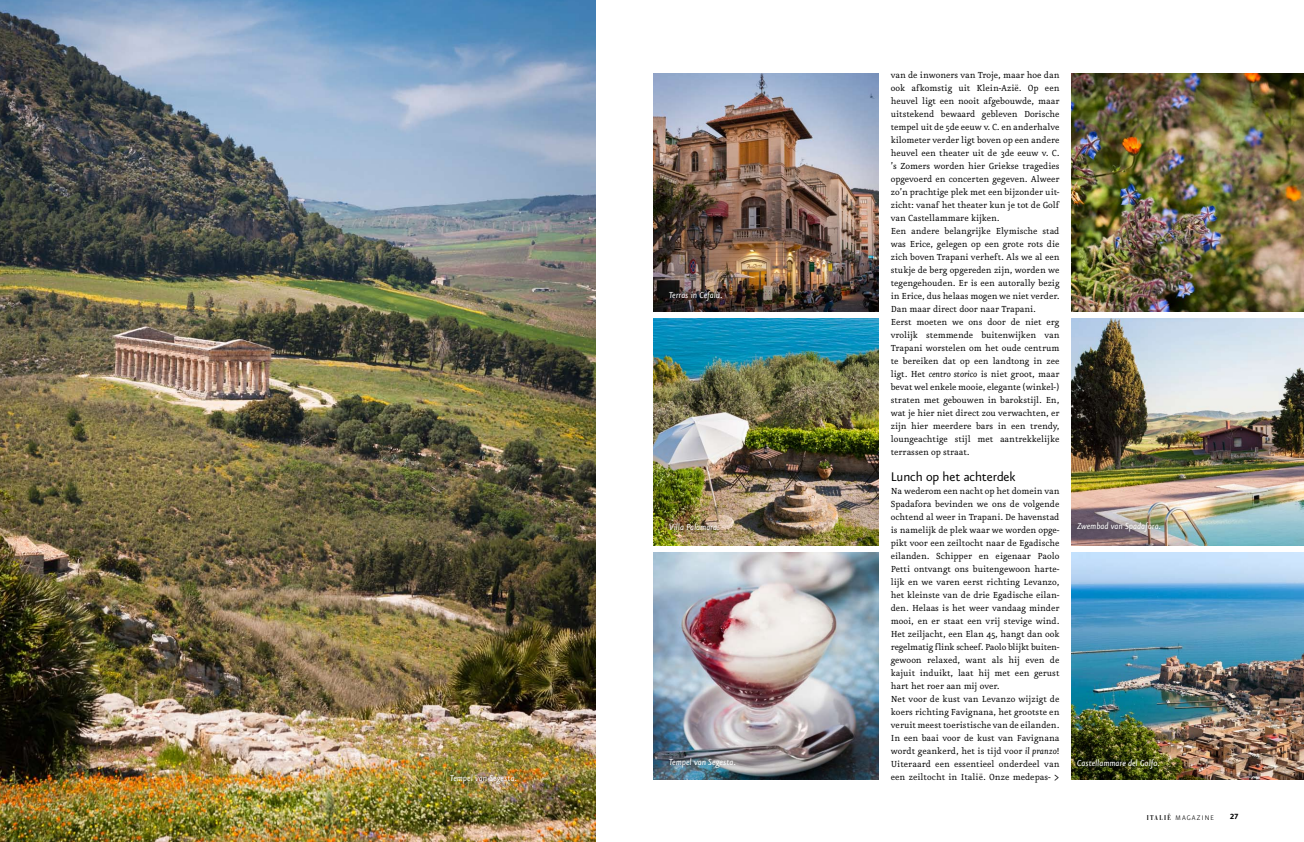
<style>
.page{position:relative;width:1304px;height:842px;background:#fff}
.page>*{position:absolute;margin:0;border:0;box-sizing:border-box;transform-origin:0 0}
.t1{font:15px "Eureka Sans";letter-spacing:-.01em;color:#000}
.t2{font:10.5px/13px "Eureka";letter-spacing:-.005em;color:#000}
.t3{font:italic 10.5px "Eureka Sans";letter-spacing:-.01em;color:#fff}
.t4{font:9px "Eureka Sans Bold Caps";color:#000}
.t5{font:8px "Eureka Sans Light Caps";letter-spacing:.15em;color:#000}
.s1{font-style:italic}
.s2{font-family:"Eureka Sans";font-size:12px}
.s3{font-family:"Bauer Bodoni";font-weight:700;font-size:7px}
</style>
<div class="page">
<img style="left:0;top:0;width:595px;height:842px">
<img style="left:653px;top:73px;width:225px;height:239px">
<img style="left:1071px;top:318px;width:233px;height:228px">
<img style="left:653px;top:552px;width:225px;height:228px">
<img style="left:1071px;top:73px;width:233px;height:239px">
<img style="left:653px;top:318px;width:225px;height:227px">
<img style="left:1071px;top:552px;width:233px;height:228px">
<div style="left:664px;top:286px;width:62px;height:19px;background:#000;opacity:.45"></div>
<div style="left:664px;top:518px;width:59px;height:17px;background:#000;opacity:.45"></div>
<div style="left:1072px;top:517px;width:93px;height:19px;background:#000;opacity:.45"></div>
<div style="left:1072px;top:753px;width:92px;height:19px;background:#000;opacity:.45"></div>
<div style="left:664px;top:752px;width:75px;height:19px;background:#000;opacity:.45"></div>
<div style="left:445px;top:769px;width:76px;height:19px;background:#000;opacity:.45"></div>
<p class="t3" style="left:450px;top:773px;width:68px">Tempel van Segesta.</p>
<p class="t2" style="left:891px;top:69px;width:170px">van de inwoners van Troje, maar hoe dan ook afkomstig uit Klein-Azië. Op een heuvel ligt een nooit afgebouwde, maar uitstekend bewaard gebleven Dorische tempel uit de 5de eeuw v. C. en anderhalve kilometer verder ligt boven op een andere heuvel een theater uit de 3de eeuw v. C. ’s Zomers worden hier Griekse tragedies opgevoerd en concerten gegeven. Alweer zo’n prachtige plek met een bijzonder uit&shy;zicht: vanaf het theater kun je tot de Golf van Castellammare kijken.<br>Een andere belangrijke Elymische stad was Erice, gelegen op een grote rots die zich boven Trapani verheft. Als we al een stukje de berg opgereden zijn, worden we tegengehouden. Er is een autorally bezig in Erice, dus helaas mogen we niet verder.<br>Dan maar direct door naar Trapani.<br>Eerst moeten we ons door de niet erg vrolijk stemmende buitenwijken van Trapani worstelen om het oude centrum te bereiken dat op een landtong in zee ligt. Het <span class="s1">centro storico</span> is niet groot, maar bevat wel enkele mooie, elegante (winkel-) straten met gebouwen in barokstijl. En, wat je hier niet direct zou verwachten, er zijn hier meerdere bars in een trendy, loungeachtige stijl met aantrekkelijke terrassen op straat.</p>
<h1 class="t1" style="left:891px;top:470px;width:126px">Lunch op het achterdek</h1>
<p class="t2" style="left:891px;top:485px;width:170px">Na wederom een nacht op het domein van Spadafora bevinden we ons de volgende ochtend al weer in Trapani. De havenstad is namelijk de plek waar we worden opge&shy;pikt voor een zeiltocht naar de Egadische eilanden. Schipper en eigenaar Paolo Petti ontvangt ons buitengewoon harte&shy;lijk en we varen eerst richting Levanzo, het kleinste van de drie Egadische eilan&shy;den. Helaas is het weer vandaag minder mooi, en er staat een vrij stevige wind.<br>Het zeiljacht, een Elan 45, hangt dan ook regelmatig flink scheef. Paolo blijkt buiten&shy;gewoon relaxed, want als hij even de kajuit induikt, laat hij met een gerust hart het roer aan mij over.<br>Net voor de kust van Levanzo wijzigt de koers richting Favignana, het grootste en veruit meest toeristische van de eilanden.<br>In een baai voor de kust van Favignana wordt geankerd, het is tijd voor <span class="s1">il pranzo</span>!<br>Uiteraard een essentieel onderdeel van een zeiltocht in Italië. Onze medepas- <span class="s2">&gt;</span></p>
<p class="t3" style="left:669px;top:290px;width:55px">Terras in Cefalù.</p>
<p class="t3" style="left:669px;top:522px;width:52px">Villa Palamara.</p>
<p class="t3" style="left:1077px;top:521px;width:85px">Zwembad van Spadafora.</p>
<p class="t3" style="left:669px;top:757px;width:68px">Tempel van Segesta.</p>
<p class="t3" style="left:1077px;top:757px;width:84px">Castellammare del Golfo.</p>
<p class="t5" style="left:1147px;top:814px;width:69px"><span class="s3">italië</span> magazine</p>
<p class="t4" style="left:1230px;top:812px;width:11px">27</p>
</div>
